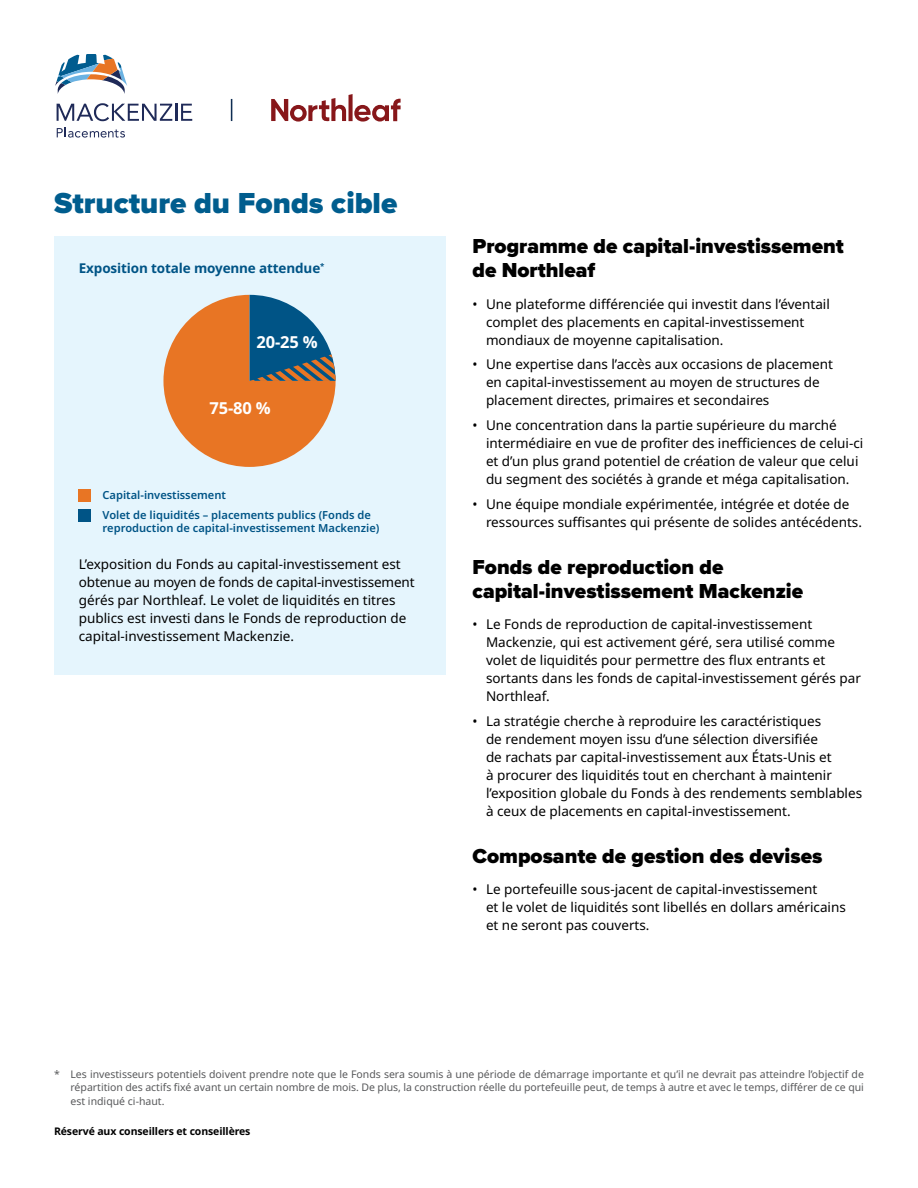
<style>
.page{position:relative;width:918px;height:1188px;background:#fff}
.page>*{position:absolute;margin:0;border:0;box-sizing:border-box;transform-origin:0 0}
.t1{font:900 30px "Proxima Nova";color:#005d8e}
.H3_modified{font:900 21px/24px "Proxima Nova";color:#000}
.white_text{font:700 16.5px "Noto Sans";letter-spacing:-.01em;color:#fff}
.body_copy{font:13.5px/18px "Noto Sans";color:#000}
.graph_title{font:700 13.5px "Noto Sans";letter-spacing:-.01em;color:#005486}
.body_copy-2{font:600 11.1px/12.8px "Noto Sans";color:#005486}
.legal{font:10.5px/13.5px "Noto Sans";color:#58595b;text-align:justify}
.t2{font:700 10.5px "Noto Sans";letter-spacing:-.01em;color:#000}
</style>
<div class="page">
<div style="left:54px;top:236px;width:392px;height:439px;background:#e5f5fd"></div>
<div style="left:79px;top:509px;width:12px;height:13px;background:#005486"></div>
<div style="left:79px;top:489px;width:12px;height:13px;background:#e87524"></div>
<svg style="left:163px;top:295px;width:173px;height:172px"></svg>
<svg style="left:231px;top:99px;width:1px;height:22px"></svg>
<svg style="left:55px;top:54px;width:72px;height:40px"></svg>
<svg style="left:57px;top:103px;width:135px;height:18px"></svg>
<svg style="left:57px;top:127px;width:68px;height:11px"></svg>
<svg style="left:271px;top:94px;width:130px;height:28px"></svg>
<h2 class="t1" style="left:54px;top:181px;width:345px">Structure du Fonds cible</h2>
<p class="graph_title" style="left:79px;top:259px;width:247px">Exposition totale moyenne attendue<sup>*</sup></p>
<p class="white_text" style="left:256px;top:330px;width:63px">20-25 %</p>
<p class="white_text" style="left:210px;top:396px;width:63px">75-80 %</p>
<p class="body_copy-2" style="left:103px;top:489px;width:125px">Capital-investissement</p>
<p class="body_copy-2" style="left:103px;top:509px;width:278px">Volet de liquidités – placements publics (Fonds de reproduction de capital-investissement Mackenzie)</p>
<p class="body_copy" style="left:79px;top:555px;width:337px">L’exposition du Fonds au capital-investissement est obtenue au moyen de fonds de capital-investissement gérés par Northleaf. Le volet de liquidités en titres publics est investi dans le Fonds de reproduction de capital-investissement Mackenzie.</p>
<h3 class="H3_modified" style="left:472px;top:234px;width:373px">Programme de capital-investissement de Northleaf</h3>
<p class="body_copy" style="left:486px;top:295px;width:345px;text-indent:-14px">• Une plateforme différenciée qui investit dans l’éventail complet des placements en capital-investissement mondiaux de moyenne capitalisation.</p>
<p class="body_copy" style="left:486px;top:356px;width:348px;text-indent:-14px">• Une expertise dans l’accès aux occasions de placement en capital-investissement au moyen de structures de placement directes, primaires et secondaires</p>
<p class="body_copy" style="left:486px;top:416px;width:379px;text-indent:-14px">• Une concentration dans la partie supérieure du marché intermédiaire en vue de profiter des inefficiences de celui-ci et d’un plus grand potentiel de création de valeur que celui du segment des sociétés à grande et méga capitalisation.</p>
<p class="body_copy" style="left:486px;top:495px;width:378px;text-indent:-14px">• Une équipe mondiale expérimentée, intégrée et dotée de ressources suffisantes qui présente de solides antécédents.</p>
<h3 class="H3_modified" style="left:472px;top:555px;width:332px">Fonds de reproduction de capital-investissement Mackenzie</h3>
<p class="body_copy" style="left:486px;top:616px;width:376px;text-indent:-14px">• Le Fonds de reproduction de capital-investissement Mackenzie, qui est activement géré, sera utilisé comme volet de liquidités pour permettre des flux entrants et sortants dans les fonds de capital-investissement gérés par Northleaf.</p>
<p class="body_copy" style="left:486px;top:712px;width:378px;text-indent:-14px">• La stratégie cherche à reproduire les caractéristiques<br>de rendement moyen issu d’une sélection diversifiée<br>de rachats par capital-investissement aux États-Unis et<br>à procurer des liquidités tout en cherchant à maintenir l’exposition globale du Fonds à des rendements semblables à ceux de placements en capital-investissement.</p>
<h3 class="H3_modified" style="left:472px;top:844px;width:351px">Composante de gestion des devises</h3>
<p class="body_copy" style="left:486px;top:881px;width:361px;text-indent:-14px">• Le portefeuille sous-jacent de capital-investissement<br>et le volet de liquidités sont libellés en dollars américains et ne seront pas couverts.</p>
<p class="legal" style="left:70px;top:1068px;width:795px;text-indent:-16px">* Les investisseurs potentiels doivent prendre note que le Fonds sera soumis à une période de démarrage importante et qu’il ne devrait pas atteindre l’objectif de répartition des actifs fixé avant un certain nombre de mois. De plus, la construction réelle du portefeuille peut, de temps à autre et avec le temps, différer de ce qui est indiqué ci-haut.</p>
<p class="t2" style="left:54px;top:1123px;width:198px">Réservé aux conseillers et conseillères</p>
</div>
